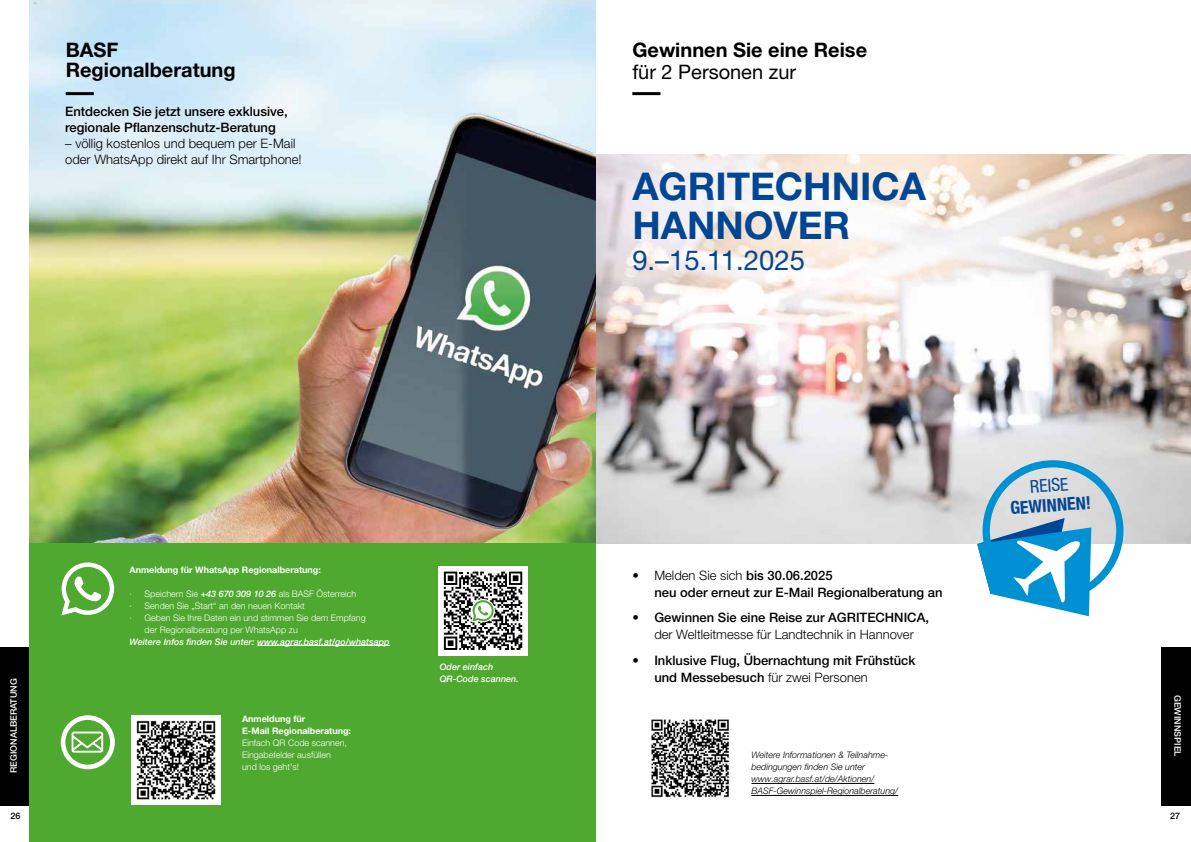
<style>
.page{position:relative;width:1191px;height:842px;background:#fff}
.page>*{position:absolute;margin:0;border:0;box-sizing:border-box;transform-origin:0 0}
.t1{font:700 38.3px/38.3px "Helvetica Neue LT Std";color:#014694}
.t2{font:27.5px "Helvetica Neue LT Std";color:#014694}
.t3{font:700 20px/20px "Helvetica Neue LT Std";color:#000}
.t4{font:20px "Helvetica Neue LT Std";color:#000}
.t5{font:700 condensed 17.8px "Helvetica Neue LT Std";color:#014694}
.t6{font:condensed 17.8px "Helvetica Neue LT Std";color:#014694}
.t7{font:500 13px/17px "Helvetica Neue LT Std";color:#000}
.t8{font:300 13px/17px "Helvetica Neue LT Std";color:#000;text-align:center}
.t9{font:300 9px/12px "Helvetica Neue LT Std";color:#fff}
.t10{font:italic 300 9px/12px "Helvetica Neue LT Std";color:#000}
.t11{font:italic 500 9px/12px "Helvetica Neue LT Std";color:#fff}
.t12{font:700 9px/12px "Helvetica Neue LT Std";color:#fff}
.t13{font:500 9px "Helvetica Neue LT Std";color:#fff}
.t14{font:500 9px "Helvetica Neue LT Std";color:#000}
.s1{font-weight:500;font-style:italic}
.s2{font-weight:300}
.s3{font-weight:500}
</style>
<div class="page">
<div style="left:0;top:647px;width:29px;height:159px;background:#000"></div>
<hr style="left:632px;top:92px;width:28px;height:3px;background:#000">
<img style="left:595px;top:155px;width:596px;height:388px">
<div style="left:982px;top:460px;width:141px;height:141px;border:7px solid #0091d3;border-radius:50%"></div>
<svg style="left:977px;top:518px;width:114px;height:98px"></svg>
<img style="left:651px;top:719px;width:78px;height:79px">
<hr style="left:751px;top:795px;width:147px;height:1px;background:#000">
<hr style="left:751px;top:783px;width:123px;height:1px;background:#000">
<div style="left:1161px;top:647px;width:30px;height:159px;background:#000"></div>
<img style="left:29px;top:0;width:566px;height:543px">
<hr style="left:66px;top:92px;width:28px;height:3px;background:#000">
<div style="left:29px;top:543px;width:566px;height:299px;background:#4fa830"></div>
<svg style="left:61px;top:562px;width:53px;height:53px"></svg>
<svg style="left:61px;top:715px;width:54px;height:54px"></svg>
<hr style="left:257px;top:645px;width:133px;height:1px;background:#fff">
<div style="left:438px;top:566px;width:90px;height:89px;background:#fff"></div>
<svg style="left:444px;top:571px;width:78px;height:79px"></svg>
<img style="left:132px;top:715px;width:88px;height:89px">
<h3 class="t3" style="left:66px;top:39px;width:171px">BASF<br>Regionalberatung</h3>
<h3 class="t7" style="left:65px;top:104px;width:224px;line-height:16px">Entdecken Sie jetzt unsere exklusive, regionale Pflanzenschutz-Beratung</h3>
<h3 class="t8" style="left:65px;top:135px;width:238px;line-height:16px;text-align:left">– völlig kostenlos und bequem per E-Mail oder WhatsApp direkt auf Ihr Smartphone!</h3>
<p class="t13" style="left:8px;top:773px;width:96px;rotate:-90deg">REGIONALBERATUNG</p>
<p class="t14" style="left:11px;top:811px;width:12px">26</p>
<p class="t12" style="left:130px;top:563px;width:193px">Anmeldung für WhatsApp Regionalberatung:</p>
<p class="t9" style="left:130px;top:587px;width:228px">· Speichern Sie <span class="s1">+43 670 309 10 26</span> als BASF Österreich</p>
<p class="t9" style="left:130px;top:599px;width:177px">· Senden Sie „Start“ an den neuen Kontakt</p>
<p class="t9" style="left:130px;top:611px;width:238px">· Geben Sie Ihre Daten ein und stimmen Sie dem Empfang</p>
<p class="t9" style="left:145px;top:623px;width:155px">der Regionalberatung per WhatsApp zu</p>
<p class="t11" style="left:130px;top:635px;width:262px">Weitere Infos finden Sie unter: www.agrar.basf.at/go/whatsapp</p>
<p class="t12" style="left:242px;top:712px;width:110px">Anmeldung für<br>E-Mail Regionalberatung:</p>
<p class="t9" style="left:242px;top:736px;width:107px">Einfach QR Code scannen,<br>Eingabefelder ausfüllen und los geht's!</p>
<p class="t11" style="left:440px;top:661px;width:81px">Oder einfach<br>QR-Code scannen.</p>
<h3 class="t3" style="left:632px;top:39px;width:236px">Gewinnen Sie eine Reise</h3>
<h3 class="t4" style="left:632px;top:60px;width:165px">für 2 Personen zur</h3>
<h1 class="t1" style="left:632px;top:167px;width:295px">AGRITECHNICA<br>HANNOVER</h1>
<h2 class="t2" style="left:632px;top:244px;width:174px">9.–15.11.2025</h2>
<h3 class="t7" style="left:654px;top:567px;width:290px;text-indent:-22px"><span class="s2">• Melden Sie sich</span> bis 30.06.2025<br>neu oder erneut zur E-Mail Regionalberatung an</h3>
<h3 class="t8" style="left:632px;top:609px;width:298px">• <span class="s3">Gewinnen Sie eine Reise zur AGRITECHNICA, </span>der Weltleitmesse für Landtechnik in Hannover</h3>
<h3 class="t7" style="left:654px;top:652px;width:263px;text-indent:-22px"><span class="s2">•</span> Inklusive Flug, Übernachtung mit Frühstück und Messebesuch <span class="s2">für zwei Personen</span></h3>
<p class="t10" style="left:751px;top:749px;width:148px">Weitere Informationen &amp; Teilnahme&shy;bedingungen finden Sie unter www.agrar.basf.at/de/Aktionen/ BASF-Gewinnspiel-Regionalberatung/</p>
<h3 class="t6" style="left:1029px;top:476px;width:40px;rotate:-4deg">REISE</h3>
<h3 class="t5" style="left:1009px;top:497px;width:82px;rotate:-4deg">GEWINNEN!</h3>
<p class="t13" style="left:1183px;top:695px;width:63px;rotate:90deg">GEWINNSPIEL</p>
<p class="t14" style="left:1170px;top:811px;width:12px">27</p>
</div>
